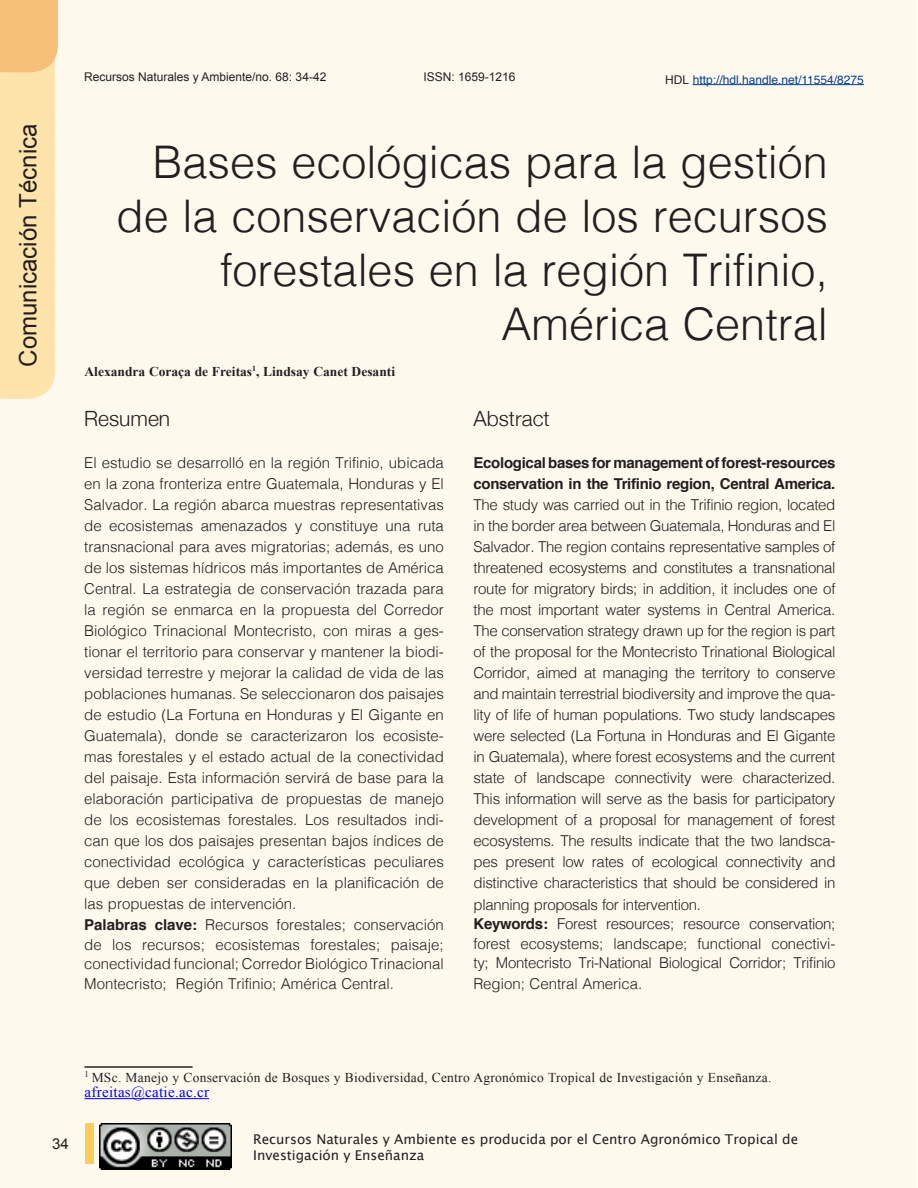
<style>
.page{position:relative;width:918px;height:1188px;background:#fff}
.page>*{position:absolute;margin:0;border:0;box-sizing:border-box;transform-origin:0 0}
.Titulo_foro{font:300 45px/54px "Helvetica";color:#231f20;text-align:right}
.t1{font:24px "Arial";color:#231f20}
.Resumen{font:300 21px "Helvetica Neue";color:#231f20}
.Texto_resumen{font:300 15px/21px "Helvetica";color:#231f20;text-align:justify}
.Texto_nota_pie{font:15px "Times New Roman";letter-spacing:.02em;color:#00f}
.t2{font:15px "Arial";color:#231f20}
.Texto_nota_pie-2{font:13.5px "Times New Roman";letter-spacing:.02em;color:#231f20}
.t3{font:13.5px/16.2px "Lucida Grande";color:#231f20}
.Autor{font:700 13.5px "Times New Roman";color:#231f20}
.t4{font:12px "Arial";color:#231f20}
.t5{font:12px "Helvetica";color:#073f93}
.s1{font-family:"Arial";color:#231f20}
.s2{font-weight:700}
</style>
<div class="page">
<div style="left:0;top:0;width:916px;height:1188px;background:#fef9ed"></div>
<svg style="left:0;top:0;width:58px;height:399px;background:#fcdda4"></svg>
<div style="left:85px;top:1123px;width:9px;height:41px;background:#fecc5c"></div>
<hr style="left:693px;top:84px;width:171px;height:1px;background:#073f93">
<img style="left:100px;top:1123px;width:132px;height:47px">
<hr style="left:85px;top:1066px;width:108px;height:2px;background:#231f20">
<hr style="left:85px;top:1098px;width:124px;height:1px;background:#00f">
<h2 class="t1" style="left:12px;top:367px;width:244px;rotate:-90deg">Comunicación Técnica</h2>
<p class="t4" style="left:84px;top:69px;width:244px">Recursos Naturales y Ambiente/no. 68: 34-42</p>
<p class="t4" style="left:424px;top:69px;width:94px">ISSN: 1659-1216</p>
<p class="t5" style="left:665px;top:70px;width:200px"><span class="s1">HDL</span> http://hdl.handle.net/11554/8275</p>
<p class="Titulo_foro" style="left:116px;top:132px;width:713px">Bases ecológicas para la gestión de la conservación de los recursos forestales en la región Trifinio,<br>América Central</p>
<p class="Autor" style="left:85px;top:362px;width:312px">Alexandra Coraça de Freitas<sup>1</sup>, Lindsay Canet Desanti</p>
<p class="Resumen" style="left:84px;top:402px;width:87px">Resumen</p>
<p class="Texto_resumen" style="left:84px;top:451px;width:361px">El estudio se desarrolló en la región Trifinio, ubicada en la zona fronteriza entre Guatemala, Honduras y El Salvador. La región abarca muestras representativas de ecosistemas amenazados y constituye una ruta transnacional para aves migratorias; además, es uno de los sistemas hídricos más importantes de América Central. La estrategia de conservación trazada para la región se enmarca en la propuesta del Corredor Biológico Trinacional Montecristo, con miras a ges&shy;tionar el territorio para conservar y mantener la biodi&shy;versidad terrestre y mejorar la calidad de vida de las poblaciones humanas. Se seleccionaron dos paisajes de estudio (La Fortuna en Honduras y El Gigante en Guatemala), donde se caracterizaron los ecosiste&shy;mas forestales y el estado actual de la conectividad del paisaje. Esta información servirá de base para la elaboración participativa de propuestas de manejo de los ecosistemas forestales. Los resultados indi&shy;can que los dos paisajes presentan bajos índices de conectividad ecológica y características peculiares que deben ser consideradas en la planificación de las propuestas de intervención.</p>
<p class="Texto_resumen" style="left:84px;top:914px;width:361px;line-height:19.5px"><span class="s2">Palabras clave:</span> Recursos forestales; conservación de los recursos; ecosistemas forestales; paisaje; conectividad funcional; Corredor Biológico Trinacional Montecristo; Región Trifinio; América Central.</p>
<p class="Resumen" style="left:474px;top:402px;width:78px">Abstract</p>
<p class="Texto_resumen" style="left:474px;top:451px;width:363px"><span class="s2">Ecological bases for management of forest-resources conservation in the Trifinio region, Central America.<br></span>The study was carried out in the Trifinio region, located in the border area between Guatemala, Honduras and El Salvador. The region contains representative samples of threatened ecosystems and constitutes a transnational route for migratory birds; in addition, it includes one of the most important water systems in Central America.<br>The conservation strategy drawn up for the region is part of the proposal for the Montecristo Trinational Biological Corridor, aimed at managing the territory to conserve and maintain terrestrial biodiversity and improve the qua&shy;lity of life of human populations. Two study landscapes were selected (La Fortuna in Honduras and El Gigante in Guatemala), where forest ecosystems and the current state of landscape connectivity were characterized.<br>This information will serve as the basis for participatory development of a proposal for management of forest ecosystems. The results indicate that the two landsca&shy;pes present low rates of ecological connectivity and distinctive characteristics that should be considered in planning proposals for intervention.</p>
<p class="Texto_resumen" style="left:474px;top:913px;width:363px;line-height:19.5px"><span class="s2">Keywords:</span> Forest resources; resource conservation; forest ecosystems; landscape; functional conectivi&shy;ty; Montecristo Tri-National Biological Corridor; Trifinio</p>
<p class="Texto_resumen" style="left:474px;top:973px;width:170px">Region; Central America.</p>
<p class="t2" style="left:52px;top:1134px;width:18px">34</p>
<p class="Texto_nota_pie-2" style="left:85px;top:1068px;width:688px"><sup>1</sup> MSc. Manejo y Conservación de Bosques y Biodiversidad, Centro Agronómico Tropical de Investigación y Enseñanza.</p>
<p class="Texto_nota_pie" style="left:85px;top:1082px;width:126px">afreitas@catie.ac.cr</p>
<p class="t3" style="left:253px;top:1131px;width:546px">Recursos Naturales y Ambiente es producida por el Centro Agronómico Tropical de<br>Investigación y Enseñanza</p>
</div>
